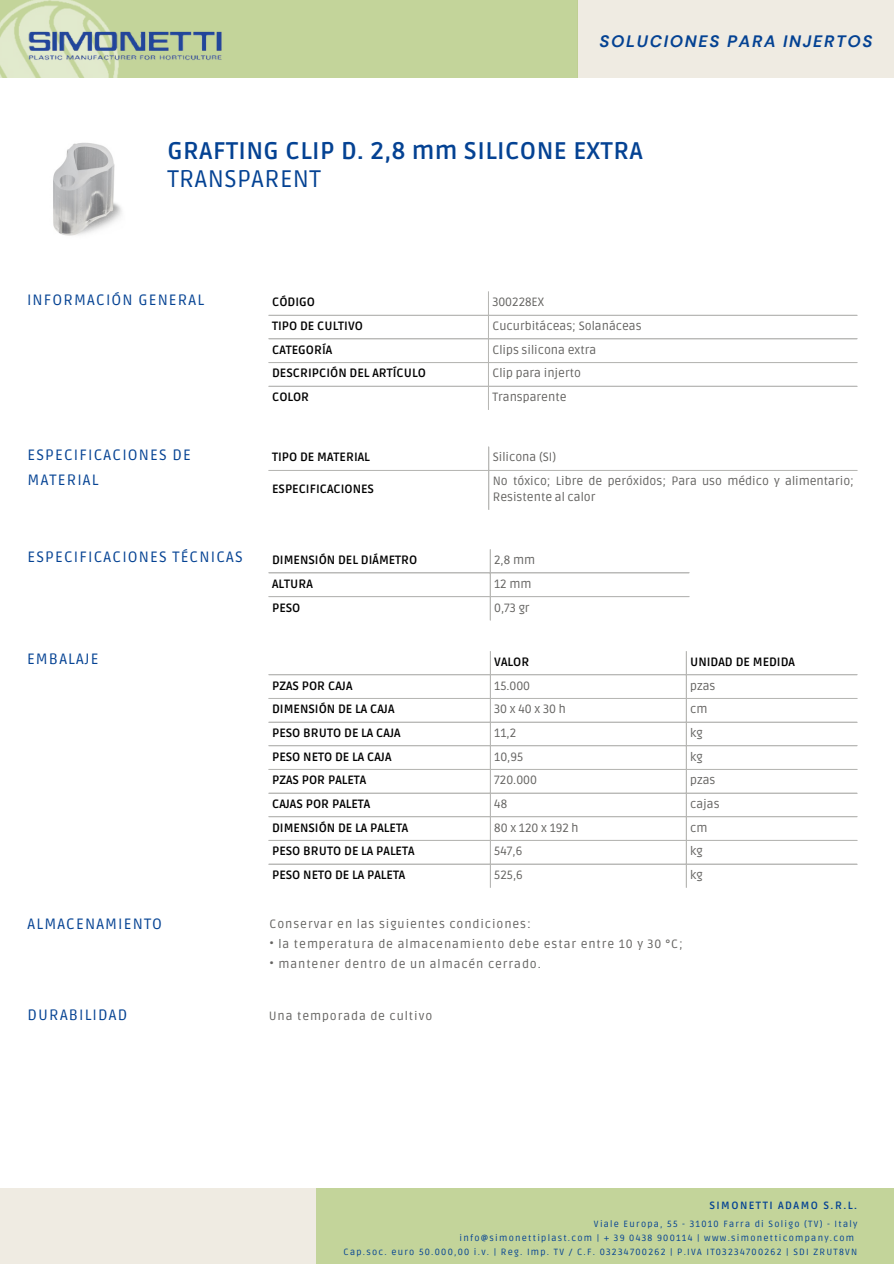
<style>
.page{position:relative;width:894px;height:1264px;background:#fff}
.page>*{position:absolute;margin:0;border:0;box-sizing:border-box;transform-origin:0 0}
.t1{font:700 24px "Ruda";letter-spacing:.02em;color:#044293}
.t2{font:24px "Ruda";letter-spacing:.02em;color:#044293}
.t3{font:italic 700 16.5px "DM Sans";letter-spacing:.1em;color:#044293}
.t4{font:15px/24.8px "Ruda";letter-spacing:.075em;color:#044293}
.t5{font:700 12px "Ruda";color:#000}
.t6{font:12px/16px "Ruda";color:#646361}
.t7{font:12px "Ruda";letter-spacing:.075em;color:#646361}
.t8{font:12px "Ruda";letter-spacing:.225em;color:#646361}
.t9{font:700 10.5px "Ruda";letter-spacing:.14em;color:#044293}
.t10{font:9px "Ruda";letter-spacing:.14em;color:#044293}
</style>
<div class="page">
<hr style="left:488px;top:291px;width:1px;height:119px;background:#b7b7b4">
<hr style="left:268px;top:315px;width:588px;height:1px;background:#b7b7b4">
<hr style="left:268px;top:338px;width:588px;height:1px;background:#b7b7b4">
<hr style="left:268px;top:362px;width:588px;height:1px;background:#b7b7b4">
<hr style="left:268px;top:386px;width:588px;height:1px;background:#b7b7b4">
<hr style="left:488px;top:447px;width:1px;height:63px;background:#b7b7b4">
<hr style="left:268px;top:470px;width:588px;height:1px;background:#b7b7b4">
<hr style="left:489px;top:549px;width:1px;height:71px;background:#b7b7b4">
<hr style="left:268px;top:572px;width:421px;height:1px;background:#b7b7b4">
<hr style="left:268px;top:596px;width:421px;height:1px;background:#b7b7b4">
<hr style="left:489px;top:651px;width:1px;height:236px;background:#b7b7b4">
<hr style="left:685px;top:651px;width:1px;height:236px;background:#b7b7b4">
<hr style="left:268px;top:674px;width:588px;height:1px;background:#b7b7b4">
<hr style="left:268px;top:698px;width:588px;height:1px;background:#b7b7b4">
<hr style="left:268px;top:721px;width:588px;height:1px;background:#b7b7b4">
<hr style="left:268px;top:745px;width:588px;height:1px;background:#b7b7b4">
<hr style="left:268px;top:769px;width:588px;height:1px;background:#b7b7b4">
<hr style="left:268px;top:792px;width:588px;height:1px;background:#b7b7b4">
<hr style="left:268px;top:816px;width:588px;height:1px;background:#b7b7b4">
<hr style="left:268px;top:839px;width:588px;height:2px;background:#b7b7b4">
<hr style="left:268px;top:863px;width:588px;height:1px;background:#b7b7b4">
<div style="left:317px;top:1188px;width:576px;height:75px;background:#c3d49a"></div>
<div style="left:0;top:1188px;width:316px;height:75px;background:#efebe2"></div>
<div style="left:577px;top:0;width:316px;height:77px;background:#efebe2"></div>
<div style="left:0;top:0;width:577px;height:77px;background:#c3d49a"></div>
<img style="left:0;top:0;width:120px;height:78px">
<img style="left:28px;top:26px;width:194px;height:40px">
<img style="left:53px;top:142px;width:69px;height:94px">
<p class="t3" style="left:599px;top:31px;width:274px">SOLUCIONES PARA INJERTOS</p>
<p class="t1" style="left:167px;top:137px;width:477px">GRAFTING CLIP D. 2,8 mm SILICONE EXTRA</p>
<p class="t2" style="left:167px;top:165px;width:155px">TRANSPARENT</p>
<p class="t4" style="left:27px;top:288px;width:178px">INFORMACIÓN GENERAL</p>
<p class="t5" style="left:272px;top:295px;width:44px">CÓDIGO</p>
<p class="t6" style="left:492px;top:294px;width:53px">300228EX</p>
<p class="t5" style="left:272px;top:319px;width:92px">TIPO DE CULTIVO</p>
<p class="t6" style="left:492px;top:318px;width:151px">Cucurbitáceas; Solanáceas</p>
<p class="t5" style="left:272px;top:343px;width:62px">CATEGORÍA</p>
<p class="t6" style="left:492px;top:342px;width:105px">Clips silicona extra</p>
<p class="t5" style="left:272px;top:366px;width:155px">DESCRIPCIÓN DEL ARTÍCULO</p>
<p class="t6" style="left:492px;top:366px;width:90px">Clip para injerto</p>
<p class="t5" style="left:272px;top:390px;width:39px">COLOR</p>
<p class="t6" style="left:492px;top:389px;width:76px">Transparente</p>
<p class="t4" style="left:28px;top:443px;width:165px">ESPECIFICACIONES DE<br>MATERIAL</p>
<p class="t5" style="left:272px;top:450px;width:99px">TIPO DE MATERIAL</p>
<p class="t6" style="left:492px;top:449px;width:65px">Silicona (SI)</p>
<p class="t5" style="left:272px;top:482px;width:103px">ESPECIFICACIONES</p>
<p class="t6" style="left:492px;top:473px;width:363px">No tóxico; Libre de peróxidos; Para uso médico y alimentario;<br>Resistente al calor</p>
<p class="t4" style="left:28px;top:545px;width:217px">ESPECIFICACIONES TÉCNICAS</p>
<p class="t5" style="left:272px;top:552px;width:147px">DIMENSIÓN DEL DIÁMETRO</p>
<p class="t6" style="left:494px;top:552px;width:42px">2,8 mm</p>
<p class="t5" style="left:272px;top:577px;width:42px">ALTURA</p>
<p class="t6" style="left:494px;top:576px;width:39px">12 mm</p>
<p class="t5" style="left:272px;top:600px;width:30px">PESO</p>
<p class="t6" style="left:494px;top:599px;width:37px">0,73 gr</p>
<p class="t4" style="left:27px;top:647px;width:73px">EMBALAJE</p>
<p class="t5" style="left:494px;top:654px;width:37px">VALOR</p>
<p class="t5" style="left:690px;top:654px;width:106px">UNIDAD DE MEDIDA</p>
<p class="t5" style="left:272px;top:678px;width:82px">PZAS POR CAJA</p>
<p class="t6" style="left:494px;top:678px;width:37px">15.000</p>
<p class="t6" style="left:690px;top:678px;width:27px">pzas</p>
<p class="t5" style="left:272px;top:702px;width:124px">DIMENSIÓN DE LA CAJA</p>
<p class="t8" style="left:494px;top:702px;width:73px">30x40x30h</p>
<p class="t6" style="left:690px;top:701px;width:19px">cm</p>
<p class="t5" style="left:272px;top:726px;width:130px">PESO BRUTO DE LA CAJA</p>
<p class="t6" style="left:494px;top:725px;width:23px">11,2</p>
<p class="t6" style="left:690px;top:725px;width:14px">kg</p>
<p class="t5" style="left:272px;top:749px;width:121px">PESO NETO DE LA CAJA</p>
<p class="t6" style="left:494px;top:749px;width:30px">10,95</p>
<p class="t6" style="left:690px;top:749px;width:14px">kg</p>
<p class="t5" style="left:272px;top:773px;width:96px">PZAS POR PALETA</p>
<p class="t6" style="left:494px;top:772px;width:44px">720.000</p>
<p class="t6" style="left:690px;top:772px;width:27px">pzas</p>
<p class="t5" style="left:272px;top:797px;width:100px">CAJAS POR PALETA</p>
<p class="t6" style="left:494px;top:796px;width:14px">48</p>
<p class="t6" style="left:690px;top:796px;width:31px">cajas</p>
<p class="t5" style="left:272px;top:820px;width:138px">DIMENSIÓN DE LA PALETA</p>
<p class="t6" style="left:494px;top:819px;width:86px">80 x 120 x 192 h</p>
<p class="t6" style="left:690px;top:819px;width:19px">cm</p>
<p class="t5" style="left:272px;top:844px;width:144px">PESO BRUTO DE LA PALETA</p>
<p class="t6" style="left:494px;top:843px;width:30px">547,6</p>
<p class="t6" style="left:690px;top:843px;width:14px">kg</p>
<p class="t5" style="left:272px;top:867px;width:135px">PESO NETO DE LA PALETA</p>
<p class="t6" style="left:494px;top:867px;width:30px">525,6</p>
<p class="t6" style="left:690px;top:867px;width:14px">kg</p>
<p class="t4" style="left:28px;top:911px;width:136px">ALMACENAMIENTO</p>
<p class="t7" style="left:269px;top:916px;width:263px">Conservar en las siguientes condiciones:</p>
<p class="t7" style="left:269px;top:936px;width:414px">• la temperatura de almacenamiento debe estar entre 10 y 30 °C;</p>
<p class="t7" style="left:269px;top:956px;width:273px">• mantener dentro de un almacén cerrado.</p>
<p class="t4" style="left:28px;top:1002px;width:101px">DURABILIDAD</p>
<p class="t7" style="left:268px;top:1008px;width:165px">Una temporada de cultivo</p>
<p class="t9" style="left:709px;top:1199px;width:149px">SIMONETTI ADAMO S.R.L.</p>
<p class="t10" style="left:593px;top:1218px;width:265px">Viale Europa, 55 - 31010 Farra di Soligo (TV) - Italy</p>
<p class="t10" style="left:459px;top:1232px;width:396px">info@simonettiplast.com | + 39 0438 900114 | www.simonetticompany.com</p>
<p class="t10" style="left:343px;top:1246px;width:515px">Cap.soc. euro 50.000,00 i.v. | Reg. Imp. TV / C.F. 03234700262 | P.IVA IT03234700262 | SDI ZRUT8VN</p>
</div>
